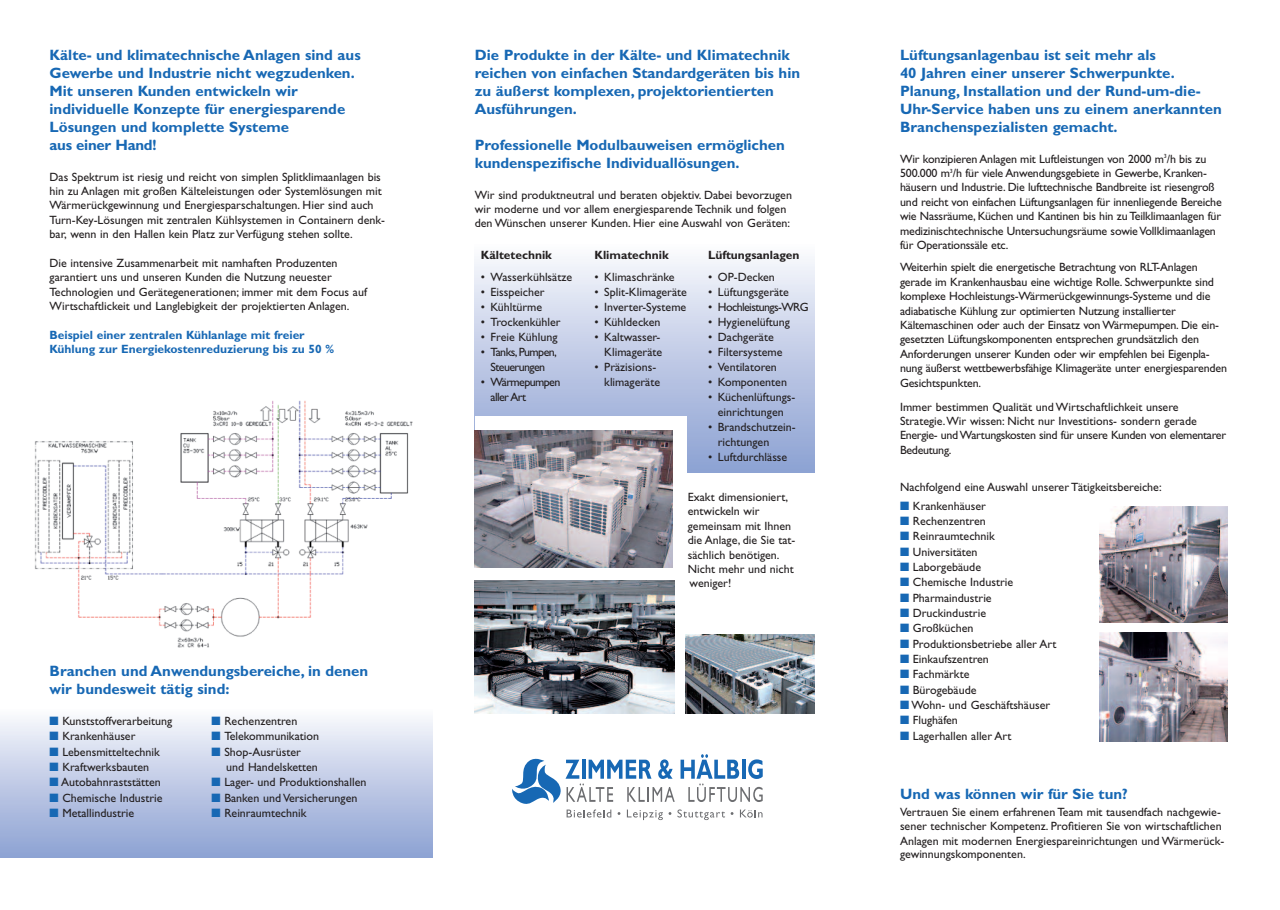
<style>
.page{position:relative;width:1280px;height:910px;background:#fff}
.page>*{position:absolute;margin:0;border:0;box-sizing:border-box;transform-origin:0 0}
.t1{font:700 15px/18px "Gill Sans Std";color:#1768b4}
.t2{font:12px/14.4px "Gill Sans Std";color:#231f20}
.t3{font:700 12px/14.4px "Gill Sans Std";color:#1768b4}
.t4{font:12px/15px "Gill Sans Std";letter-spacing:-.05em;color:#231f20;text-align:center}
.t5{font:700 12px "Gill Sans Std";color:#231f20}
.s1{color:#1768b4}
</style>
<div class="page">
<div style="left:0;top:710px;width:432px;height:148px;background:linear-gradient(to bottom,#f9f9fc,#8ba0d2)"></div>
<img style="left:1100px;top:633px;width:127px;height:109px">
<img style="left:1099px;top:506px;width:128px;height:117px">
<img style="left:686px;top:635px;width:129px;height:78px">
<img style="left:475px;top:580px;width:200px;height:134px">
<img style="left:35px;top:400px;width:378px;height:248px">
<svg style="left:512px;top:754px;width:251px;height:66px"></svg>
<div style="left:475px;top:245px;width:340px;height:227px;background:linear-gradient(to bottom,#fafafd,#8a9fd2)"></div>
<div style="left:475px;top:416px;width:212px;height:144px;background:#fff"></div>
<img style="left:475px;top:430px;width:198px;height:137px">
<p class="t1" style="left:50px;top:47px;width:313px">Kälte- und klimatechnische Anlagen sind aus Gewerbe und Industrie nicht wegzudenken.<br>Mit unseren Kunden entwickeln wir individuelle Konzepte für energiesparende Lösungen und komplette Systeme<br>aus einer Hand!</p>
<p class="t2" style="left:50px;top:170px;width:337px">Das Spektrum ist riesig und reicht von simplen Splitklimaanlagen bis hin zu Anlagen mit großen Kälteleistungen oder Systemlösungen mit Wärmerückgewinnung und Energiesparschaltungen. Hier sind auch Turn-Key-Lösungen mit zentralen Kühlsystemen in Containern denk&shy;bar, wenn in den Hallen kein Platz zur Verfügung stehen sollte.</p>
<p class="t2" style="left:50px;top:257px;width:319px">Die intensive Zusammenarbeit mit namhaften Produzenten garantiert uns und unseren Kunden die Nutzung neuester Technologien und Gerätegenerationen; immer mit dem Focus auf Wirtschaftlickeit und Langlebigkeit der projektierten Anlagen.</p>
<p class="t3" style="left:50px;top:329px;width:286px">Beispiel einer zentralen Kühlanlage mit freier<br>Kühlung zur Energiekostenreduzierung bis zu 50 %</p>
<p class="t1" style="left:50px;top:663px;width:320px">Branchen und Anwendungsbereiche, in denen wir bundesweit tätig sind:</p>
<p class="t2" style="left:50px;top:715px;width:124px"><span class="s1">■</span> Kunststoffverarbeitung</p>
<p class="t2" style="left:212px;top:715px;width:87px"><span class="s1">■</span> Rechenzentren</p>
<p class="t2" style="left:50px;top:730px;width:87px"><span class="s1">■</span> Krankenhäuser</p>
<p class="t2" style="left:212px;top:730px;width:109px"><span class="s1">■</span> Telekommunikation</p>
<p class="t2" style="left:50px;top:746px;width:112px"><span class="s1">■</span> Lebensmitteltechnik</p>
<p class="t2" style="left:212px;top:746px;width:91px"><span class="s1">■</span> Shop-Ausrüster</p>
<p class="t2" style="left:50px;top:761px;width:101px"><span class="s1">■</span> Kraftwerksbauten</p>
<p class="t2" style="left:226px;top:761px;width:93px">und Handelsketten</p>
<p class="t2" style="left:50px;top:776px;width:113px"><span class="s1">■</span> Autobahnraststätten</p>
<p class="t2" style="left:212px;top:776px;width:156px"><span class="s1">■</span> Lager- und Produktionshallen</p>
<p class="t2" style="left:50px;top:792px;width:115px"><span class="s1">■</span> Chemische Industrie</p>
<p class="t2" style="left:212px;top:792px;width:147px"><span class="s1">■</span> Banken und Versicherungen</p>
<p class="t2" style="left:50px;top:807px;width:86px"><span class="s1">■</span> Metallindustrie</p>
<p class="t2" style="left:212px;top:807px;width:96px"><span class="s1">■</span> Reinraumtechnik</p>
<p class="t1" style="left:475px;top:47px;width:327px">Die Produkte in der Kälte- und Klimatechnik reichen von einfachen Standardgeräten bis hin zu äußerst komplexen, projektorientierten Ausführungen.</p>
<p class="t1" style="left:475px;top:137px;width:312px">Professionelle Modulbauweisen ermöglichen kundenspezifische Individuallösungen.</p>
<p class="t2" style="left:475px;top:188px;width:319px">Wir sind produktneutral und beraten objektiv. Dabei bevorzugen wir moderne und vor allem energiesparende Technik und folgen den Wünschen unserer Kunden. Hier eine Auswahl von Geräten:</p>
<p class="t5" style="left:481px;top:250px;width:73px">Kältetechnik</p>
<p class="t2" style="left:481px;top:271px;width:93px">• Wasserkühlsätze</p>
<p class="t2" style="left:481px;top:286px;width:65px">• Eisspeicher</p>
<p class="t2" style="left:481px;top:301px;width:63px">• Kühltürme</p>
<p class="t2" style="left:481px;top:316px;width:81px">• Trockenkühler</p>
<p class="t2" style="left:481px;top:331px;width:78px">• Freie Kühlung</p>
<p class="t4" style="left:481px;top:346px;width:78px">• Tanks, Pumpen,<br>Steuerungen</p>
<p class="t4" style="left:491px;top:376px;width:71px;text-align:left;text-indent:-10px">• Wärmepumpen aller Art</p>
<p class="t5" style="left:594px;top:250px;width:76px">Klimatechnik</p>
<p class="t2" style="left:594px;top:271px;width:82px">• Klimaschränke</p>
<p class="t2" style="left:594px;top:286px;width:94px">• Split-Klimageräte</p>
<p class="t2" style="left:594px;top:301px;width:93px">• Inverter-Systeme</p>
<p class="t2" style="left:594px;top:316px;width:67px">• Kühldecken</p>
<p class="t2" style="left:594px;top:331px;width:69px;line-height:15px;text-align:right">• Kaltwasser-<br>Klimageräte</p>
<p class="t2" style="left:604px;top:361px;width:57px;line-height:15px;text-indent:-10px">• Präzisions&shy;klimageräte</p>
<p class="t5" style="left:708px;top:250px;width:93px">Lüftungsanlagen</p>
<p class="t2" style="left:708px;top:271px;width:68px">• OP-Decken</p>
<p class="t2" style="left:708px;top:286px;width:82px">• Lüftungsgeräte</p>
<p class="t4" style="left:708px;top:301px;width:102px">• Hochleistungs-WRG</p>
<p class="t2" style="left:708px;top:316px;width:83px">• Hygienelüftung</p>
<p class="t2" style="left:708px;top:331px;width:67px">• Dachgeräte</p>
<p class="t2" style="left:708px;top:346px;width:76px">• Filtersysteme</p>
<p class="t2" style="left:708px;top:361px;width:70px">• Ventilatoren</p>
<p class="t2" style="left:708px;top:376px;width:80px">• Komponenten</p>
<p class="t2" style="left:708px;top:391px;width:89px;line-height:15px;text-align:center">• Küchenlüftungs&shy;einrichtungen</p>
<p class="t2" style="left:718px;top:421px;width:79px;line-height:15px;text-indent:-10px">• Brandschutzein&shy;richtungen</p>
<p class="t2" style="left:708px;top:451px;width:81px">• Luftdurchlässe</p>
<p class="t2" style="left:688px;top:491px;width:109px">Exakt dimensioniert, entwickeln wir gemeinsam mit Ihnen die Anlage, die Sie tat&shy;sächlich benötigen.<br>Nicht mehr und nicht weniger!</p>
<p class="t1" style="left:900px;top:47px;width:323px">Lüftungsanlagenbau ist seit mehr als<br>40 Jahren einer unserer Schwerpunkte.<br>Planung, Installation und der Rund-um-die-Uhr-Service haben uns zu einem anerkannten Branchenspezialisten gemacht.</p>
<p class="t2" style="left:900px;top:152px;width:323px">Wir konzipieren Anlagen mit Luftleistungen von 2000 m<sup>3</sup>/h bis zu 500.000 m<sup>3</sup>/h für viele Anwendungsgebiete in Gewerbe, Kranken&shy;häusern und Industrie. Die lufttechnische Bandbreite ist riesengroß und reicht von einfachen Lüftungsanlagen für innenliegende Bereiche wie Nassräume, Küchen und Kantinen bis hin zu Teilklimaanlagen für medizinischtechnische Untersuchungsräume sowieVollklimaanlagen für Operationssäle etc.</p>
<p class="t2" style="left:900px;top:261px;width:328px">Weiterhin spielt die energetische Betrachtung von RLT-Anlagen gerade im Krankenhausbau eine wichtige Rolle. Schwerpunkte sind komplexe Hochleistungs-Wärmerückgewinnungs-Systeme und die adiabatische Kühlung zur optimierten Nutzung installierter Kältemaschinen oder auch der Einsatz von Wärmepumpen. Die ein&shy;gesetzten Lüftungskomponenten entsprechen grundsätzlich den Anforderungen unserer Kunden oder wir empfehlen bei Eigenpla&shy;nung äußerst wettbewerbsfähige Klimageräte unter energiesparenden Gesichtspunkten.</p>
<p class="t2" style="left:900px;top:400px;width:328px">Immer bestimmen Qualität und Wirtschaftlichkeit unsere Strategie.Wir wissen: Nicht nur Investitions- sondern gerade Energie- und Wartungskosten sind für unsere Kunden von elementarer Bedeutung.</p>
<p class="t2" style="left:900px;top:481px;width:263px">Nachfolgend eine Auswahl unserer Tätigkeitsbereiche:</p>
<p class="t2" style="left:900px;top:500px;width:87px"><span class="s1">■</span> Krankenhäuser</p>
<p class="t2" style="left:900px;top:515px;width:87px"><span class="s1">■</span> Rechenzentren</p>
<p class="t2" style="left:900px;top:530px;width:96px"><span class="s1">■</span> Reinraumtechnik</p>
<p class="t2" style="left:900px;top:546px;width:79px"><span class="s1">■</span> Universitäten</p>
<p class="t2" style="left:900px;top:561px;width:83px"><span class="s1">■</span> Laborgebäude</p>
<p class="t2" style="left:900px;top:576px;width:115px"><span class="s1">■</span> Chemische Industrie</p>
<p class="t2" style="left:900px;top:592px;width:93px"><span class="s1">■</span> Pharmaindustrie</p>
<p class="t2" style="left:900px;top:607px;width:88px"><span class="s1">■</span> Druckindustrie</p>
<p class="t2" style="left:900px;top:622px;width:75px"><span class="s1">■</span> Großküchen</p>
<p class="t2" style="left:900px;top:637px;width:158px"><span class="s1">■</span> Produktionsbetriebe aller Art</p>
<p class="t2" style="left:900px;top:653px;width:90px"><span class="s1">■</span> Einkaufszentren</p>
<p class="t2" style="left:900px;top:668px;width:71px"><span class="s1">■</span> Fachmärkte</p>
<p class="t2" style="left:900px;top:683px;width:78px"><span class="s1">■</span> Bürogebäude</p>
<p class="t2" style="left:900px;top:699px;width:152px"><span class="s1">■</span> Wohn- und Geschäftshäuser</p>
<p class="t2" style="left:900px;top:714px;width:59px"><span class="s1">■</span> Flughäfen</p>
<p class="t2" style="left:900px;top:729px;width:113px"><span class="s1">■</span> Lagerhallen aller Art</p>
<p class="t1" style="left:900px;top:787px;width:229px">Und was können wir für Sie tun?</p>
<p class="t2" style="left:900px;top:806px;width:326px">Vertrauen Sie einem erfahrenen Team mit tausendfach nachgewie&shy;sener technischer Kompetenz. Profitieren Sie von wirtschaftlichen Anlagen mit modernen Energiespareinrichtungen und Wärmerück&shy;gewinnungskomponenten.</p>
</div>
